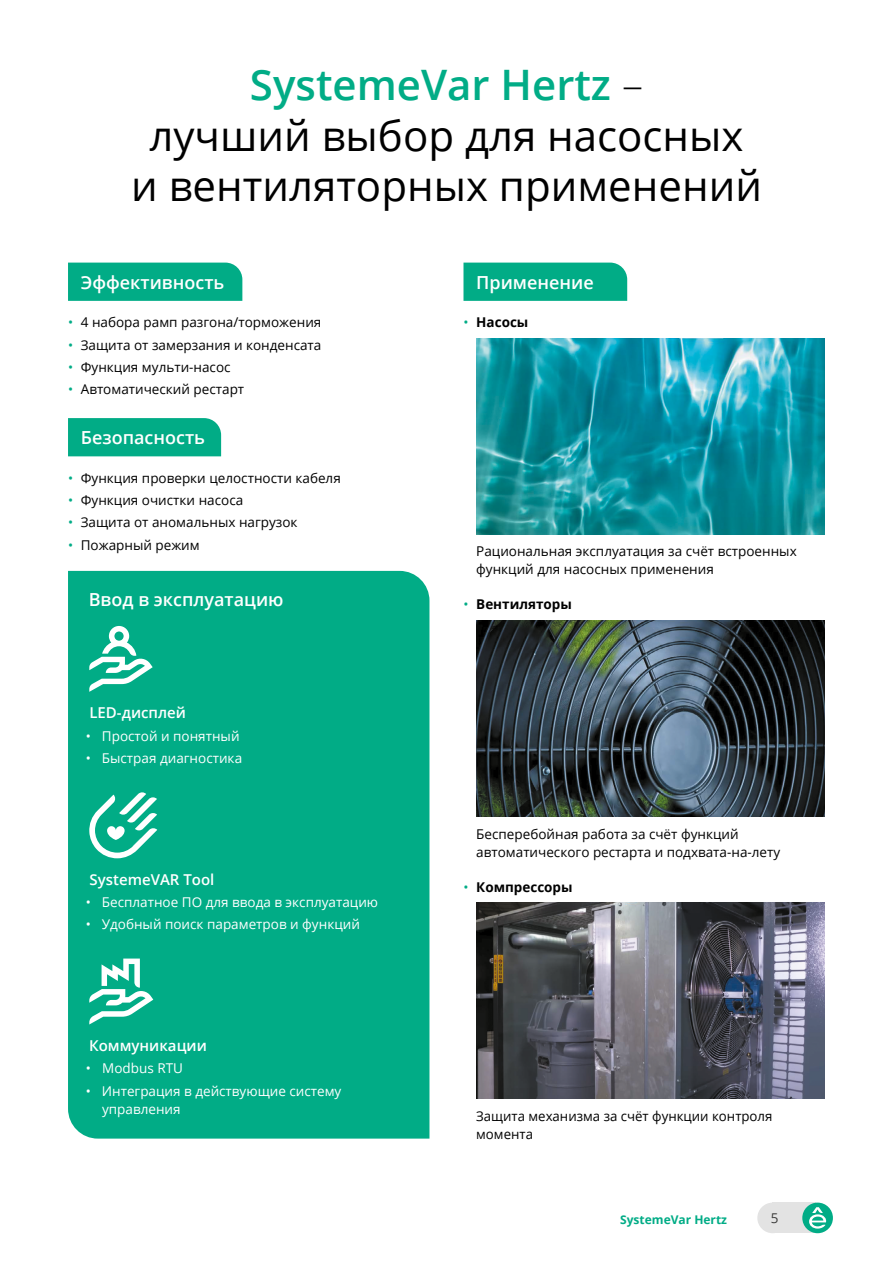
<style>
.page{position:relative;width:893px;height:1263px;background:#fff}
.page>*{position:absolute;margin:0;border:0;box-sizing:border-box;transform-origin:0 0}
.t1{font:42px/50.4px "Open Sans";color:#000;text-align:center}
.t2{font:600 18px "Open Sans";color:#fff}
.t3{font:600 15px "Open Sans";color:#fff}
.t4{font:13.5px/18px "Open Sans";color:#000}
.t5{font:13.5px/18px "Open Sans";color:#fff}
.t6{font:700 13.5px "Open Sans";color:#000}
.t7{font:13.5px "Open Sans";color:#3c3c3b}
.t8{font:700 12px "Open Sans";color:#01ac86}
.s1{font-weight:600;color:#01ac86}
.s2{font-weight:300}
.s3{color:#01ac86}
.s4{font-weight:400;color:#01ac86}
</style>
<div class="page">
<div style="left:772px;top:1202px;width:44px;height:31px;background:#e3e3e3"></div>
<div style="left:757px;top:1202px;width:31px;height:31px;background:#e3e3e3;border-radius:50%"></div>
<div style="left:802px;top:1202px;width:31px;height:31px;background:#01ac86;border-radius:50%"></div>
<svg style="left:809px;top:1207px;width:18px;height:21px"></svg>
<div style="left:68px;top:571px;width:361px;height:567px;background:#01ac86"></div>
<svg style="left:89px;top:626px;width:64px;height:66px"></svg>
<svg style="left:89px;top:792px;width:68px;height:66px"></svg>
<svg style="left:89px;top:958px;width:64px;height:66px"></svg>
<div style="left:68px;top:263px;width:174px;height:38px;background:#01ac86"></div>
<div style="left:68px;top:418px;width:153px;height:38px;background:#01ac86"></div>
<div style="left:463px;top:263px;width:164px;height:38px;background:#01ac86"></div>
<img style="left:476px;top:339px;width:349px;height:195px">
<img style="left:476px;top:621px;width:349px;height:195px">
<img style="left:476px;top:903px;width:349px;height:195px">
<h1 class="t1" style="left:131px;top:59px;width:632px"><span class="s1">SystemeVar Hertz</span> <span class="s2">–<br></span>лучший выбор для насосных и вентиляторных применений</h1>
<h2 class="t2" style="left:81px;top:270px;width:145px">Эффективность</h2>
<p class="t4" style="left:68px;top:313px;width:255px"><span class="s3">•</span> 4 набора рамп разгона/торможения</p>
<p class="t4" style="left:68px;top:335px;width:255px"><span class="s3">•</span> Защита от замерзания и конденсата</p>
<p class="t4" style="left:68px;top:358px;width:164px"><span class="s3">•</span> Функция мульти-насос</p>
<p class="t4" style="left:68px;top:380px;width:178px"><span class="s3">•</span> Автоматический рестарт</p>
<h2 class="t2" style="left:81px;top:425px;width:126px">Безопасность</h2>
<p class="t4" style="left:68px;top:469px;width:274px"><span class="s3">•</span> Функция проверки целостности кабеля</p>
<p class="t4" style="left:68px;top:491px;width:177px"><span class="s3">•</span> Функция очистки насоса</p>
<p class="t4" style="left:68px;top:513px;width:231px"><span class="s3">•</span> Защита от аномальных нагрузок</p>
<p class="t4" style="left:68px;top:535px;width:133px"><span class="s3">•</span> Пожарный режим</p>
<h2 class="t2" style="left:89px;top:587px;width:196px">Ввод в эксплуатацию</h2>
<p class="t3" style="left:89px;top:702px;width:98px">LED-дисплей</p>
<p class="t5" style="left:86px;top:726px;width:155px">• Простой и понятный</p>
<p class="t5" style="left:86px;top:748px;width:158px">• Быстрая диагностика</p>
<p class="t3" style="left:90px;top:869px;width:126px">SystemeVAR Tool</p>
<p class="t5" style="left:86px;top:893px;width:294px">• Бесплатное ПО для ввода в эксплуатацию</p>
<p class="t5" style="left:86px;top:915px;width:276px">• Удобный поиск параметров и функций</p>
<p class="t3" style="left:89px;top:1035px;width:119px">Коммуникации</p>
<p class="t5" style="left:86px;top:1059px;width:99px">• Modbus RTU</p>
<p class="t5" style="left:102px;top:1081px;width:241px;text-indent:-16px">• Интеграция в действующие систему управления</p>
<h2 class="t2" style="left:476px;top:270px;width:119px">Применение</h2>
<p class="t6" style="left:463px;top:313px;width:66px"><span class="s4">•</span> Насосы</p>
<p class="t4" style="left:476px;top:542px;width:322px">Рациональная эксплуатация за счёт встроенных функций для насосных применения</p>
<p class="t6" style="left:463px;top:595px;width:110px"><span class="s4">•</span> Вентиляторы</p>
<p class="t4" style="left:476px;top:824px;width:305px">Бесперебойная работа за счёт функций автоматического рестарта и подхвата-на-лету</p>
<p class="t6" style="left:463px;top:877px;width:111px"><span class="s4">•</span> Компрессоры</p>
<p class="t4" style="left:476px;top:1106px;width:298px">Защита механизма за счёт функции контроля момента</p>
<p class="t8" style="left:620px;top:1211px;width:108px">SystemeVar Hertz</p>
<p class="t7" style="left:771px;top:1209px;width:9px">5</p>
</div>
